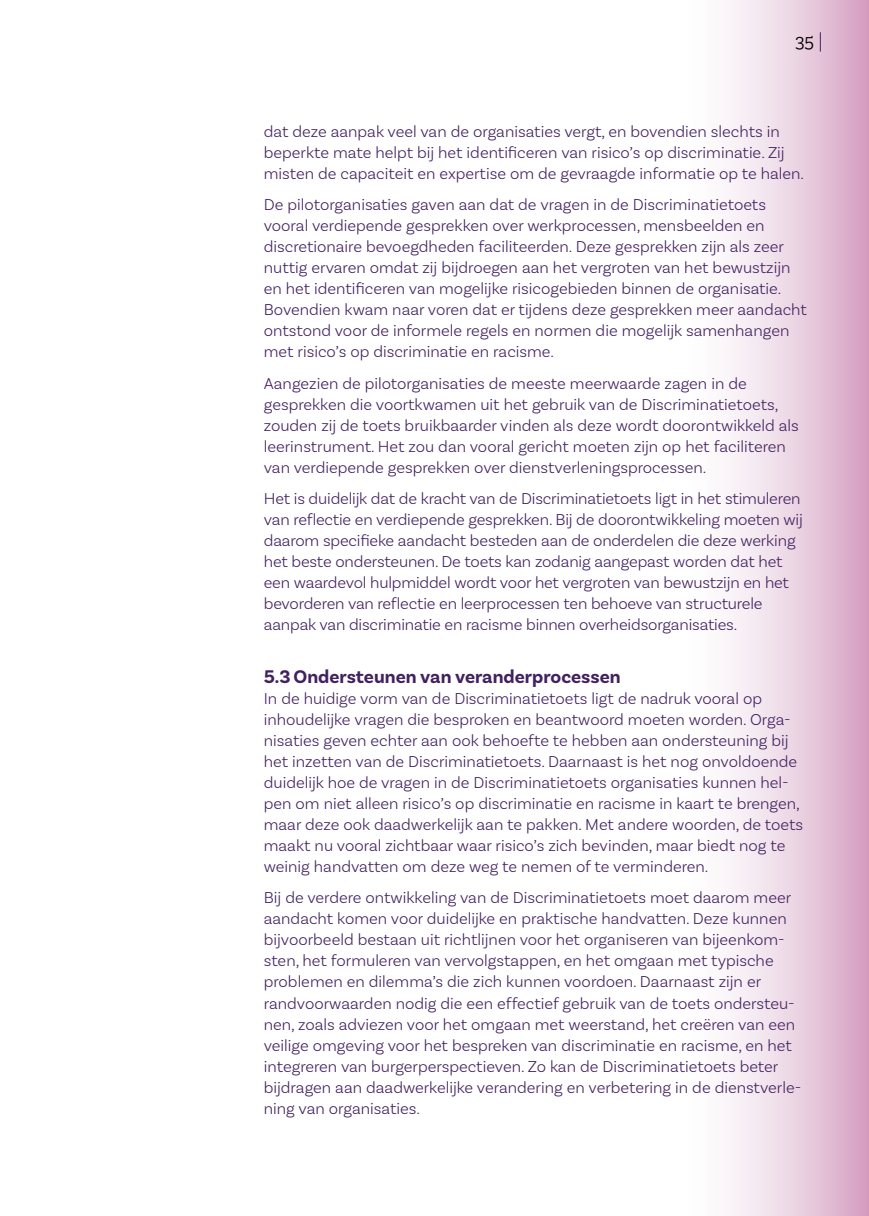
<style>
.page{position:relative;width:869px;height:1216px;background:#fff}
.page>*{position:absolute;margin:0;border:0;box-sizing:border-box;transform-origin:0 0}
.t1{font:700 19.25px "Basic Sans";color:#42215f}
.t2{font:300 19.25px "Adelle";color:#000}
.t3{font:300 16.62px/21px "Basic Sans";color:#42215f}
</style>
<div class="page">
<div style="left:667px;top:0;width:201px;height:1215px;background:linear-gradient(to right,#fff,#daaac8)"></div>
<svg style="left:819px;top:32px;width:1px;height:20px"></svg>
<p class="t2" style="left:795px;top:29px;width:20px">35</p>
<p class="t3" style="left:264px;top:120px;width:541px">dat deze aanpak veel van de organisaties vergt, en bovendien slechts in beperkte mate helpt bij het identificeren van risico’s op discriminatie. Zij misten de capaciteit en expertise om de gevraagde informatie op te halen.</p>
<p class="t3" style="left:264px;top:194px;width:544px">De pilotorganisaties gaven aan dat de vragen in de Discriminatietoets vooral verdiepende gesprekken over werkprocessen, mensbeelden en discretionaire bevoegdheden faciliteerden. Deze gesprekken zijn als zeer nuttig ervaren omdat zij bijdroegen aan het vergroten van het bewustzijn en het identificeren van mogelijke risicogebieden binnen de organisatie.<br>Bovendien kwam naar voren dat er tijdens deze gesprekken meer aandacht ontstond voor de informele regels en normen die mogelijk samenhangen met risico’s op discriminatie en racisme.</p>
<p class="t3" style="left:264px;top:372px;width:536px">Aangezien de pilotorganisaties de meeste meerwaarde zagen in de gesprekken die voortkwamen uit het gebruik van de Discriminatietoets, zouden zij de toets bruikbaarder vinden als deze wordt doorontwikkeld als leerinstrument. Het zou dan vooral gericht moeten zijn op het faciliteren van verdiepende gesprekken over dienstverleningsprocessen.</p>
<p class="t3" style="left:264px;top:488px;width:540px">Het is duidelijk dat de kracht van de Discriminatietoets ligt in het stimuleren van reflectie en verdiepende gesprekken. Bij de doorontwikkeling moeten wij daarom specifieke aandacht besteden aan de onderdelen die deze werking het beste ondersteunen. De toets kan zodanig aangepast worden dat het een waardevol hulpmiddel wordt voor het vergroten van bewustzijn en het bevorderen van reflectie en leerprocessen ten behoeve van structurele aanpak van discriminatie en racisme binnen overheidsorganisaties.</p>
<p class="t1" style="left:264px;top:664px;width:358px">5.3 Ondersteunen van veranderprocessen</p>
<p class="t3" style="left:264px;top:687px;width:540px">In de huidige vorm van de Discriminatietoets ligt de nadruk vooral op inhoudelijke vragen die besproken en beantwoord moeten worden. Orga&shy;nisaties geven echter aan ook behoefte te hebben aan ondersteuning bij het inzetten van de Discriminatietoets. Daarnaast is het nog onvoldoende duidelijk hoe de vragen in de Discriminatietoets organisaties kunnen hel&shy;pen om niet alleen risico’s op discriminatie en racisme in kaart te brengen, maar deze ook daadwerkelijk aan te pakken. Met andere woorden, de toets maakt nu vooral zichtbaar waar risico’s zich bevinden, maar biedt nog te weinig handvatten om deze weg te nemen of te verminderen.</p>
<p class="t3" style="left:264px;top:887px;width:538px">Bij de verdere ontwikkeling van de Discriminatietoets moet daarom meer aandacht komen voor duidelijke en praktische handvatten. Deze kunnen bijvoorbeeld bestaan uit richtlijnen voor het organiseren van bijeenkom&shy;sten, het formuleren van vervolgstappen, en het omgaan met typische problemen en dilemma’s die zich kunnen voordoen. Daarnaast zijn er randvoorwaarden nodig die een effectief gebruik van de toets ondersteu&shy;nen, zoals adviezen voor het omgaan met weerstand, het creëren van een veilige omgeving voor het bespreken van discriminatie en racisme, en het integreren van burgerperspectieven. Zo kan de Discriminatietoets beter bijdragen aan daadwerkelijke verandering en verbetering in de dienstverle&shy;ning van organisaties.</p>
</div>
